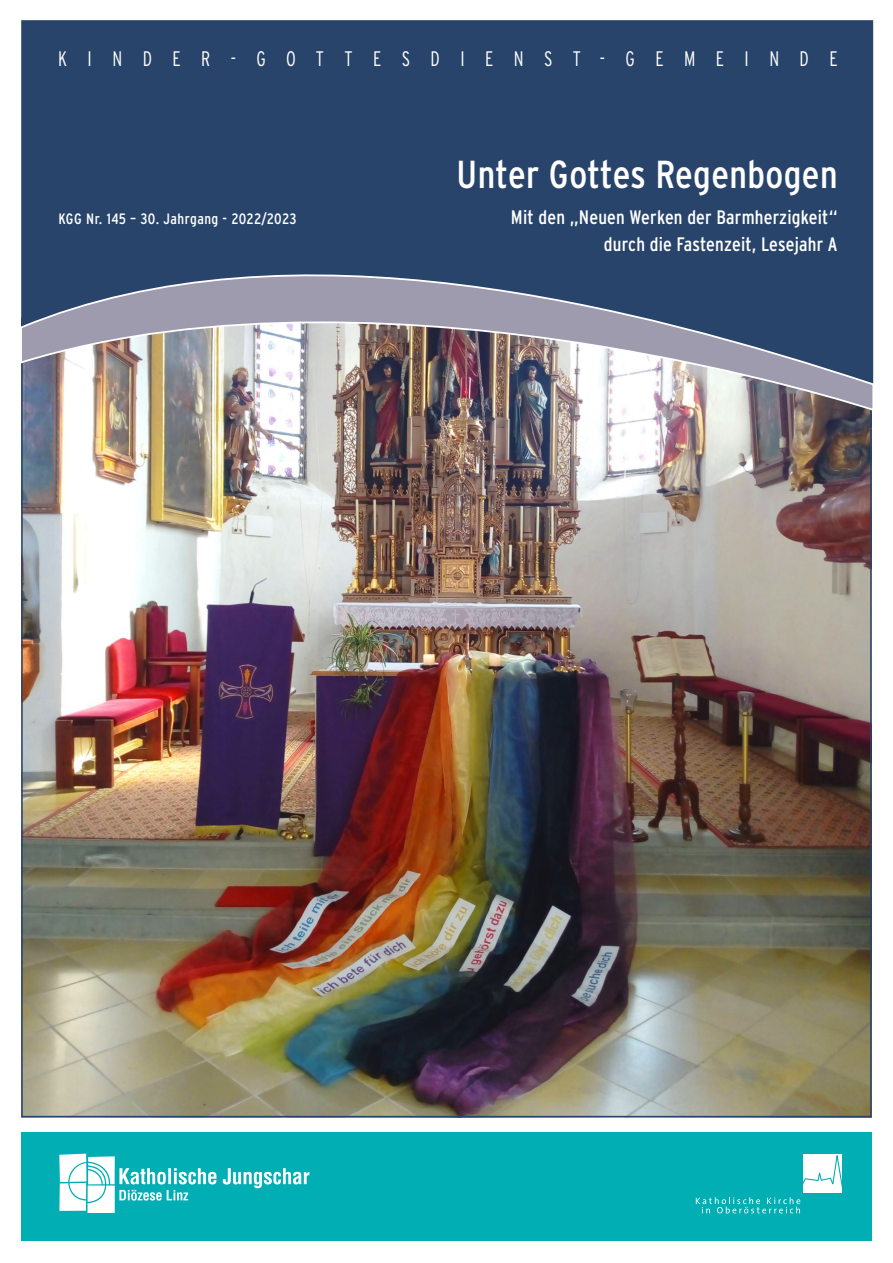
<style>
.page{position:relative;width:893px;height:1263px;background:#fff}
.page>*{position:absolute;margin:0;border:0;box-sizing:border-box;transform-origin:0 0}
.Titelblatt_-_Headlin{font:condensed 39px "Interstate";letter-spacing:.01em;color:#fff}
.KGG_oberer_Rand{font:300 condensed 21px "Interstate";letter-spacing:1.05em;color:#fff;scale:.93 1}
.Titelblatt_-_Headlin-2{font:condensed 19.5px/27px "Interstate";letter-spacing:.01em;color:#fff;text-align:right}
.Nummer___Jahrgang{font:condensed 15px "Interstate";letter-spacing:.02em;color:#fff}
</style>
<div class="page">
<img style="left:24px;top:487px;width:845px;height:627px">
<div style="left:21px;top:20px;width:853px;height:146px;background:#28446a"></div>
<img style="left:21px;top:166px;width:853px;height:321px">
<div style="left:22px;top:1132px;width:850px;height:109px;background:#00aeb3"></div>
<div style="left:803px;top:1154px;width:38px;height:39px;background:#fff"></div>
<svg style="left:803px;top:1155px;width:38px;height:30px"></svg>
<svg style="left:696px;top:1197px;width:104px;height:16px"></svg>
<svg style="left:59px;top:1153px;width:250px;height:60px"></svg>
<p class="KGG_oberer_Rand" style="left:58px;top:46px;width:840px">KINDER-GOTTESDIENST-GEMEINDE</p>
<p class="Nummer___Jahrgang" style="left:59px;top:210px;width:239px">KGG Nr. 145 – 30. Jahrgang - 2022/2023</p>
<p class="Titelblatt_-_Headlin" style="left:457px;top:151px;width:382px">Unter Gottes Regenbogen</p>
<p class="Titelblatt_-_Headlin-2" style="left:511px;top:204px;width:328px">Mit den „Neuen Werken der Barmherzigkeit“ durch die Fastenzeit, Lesejahr A</p>
</div>
